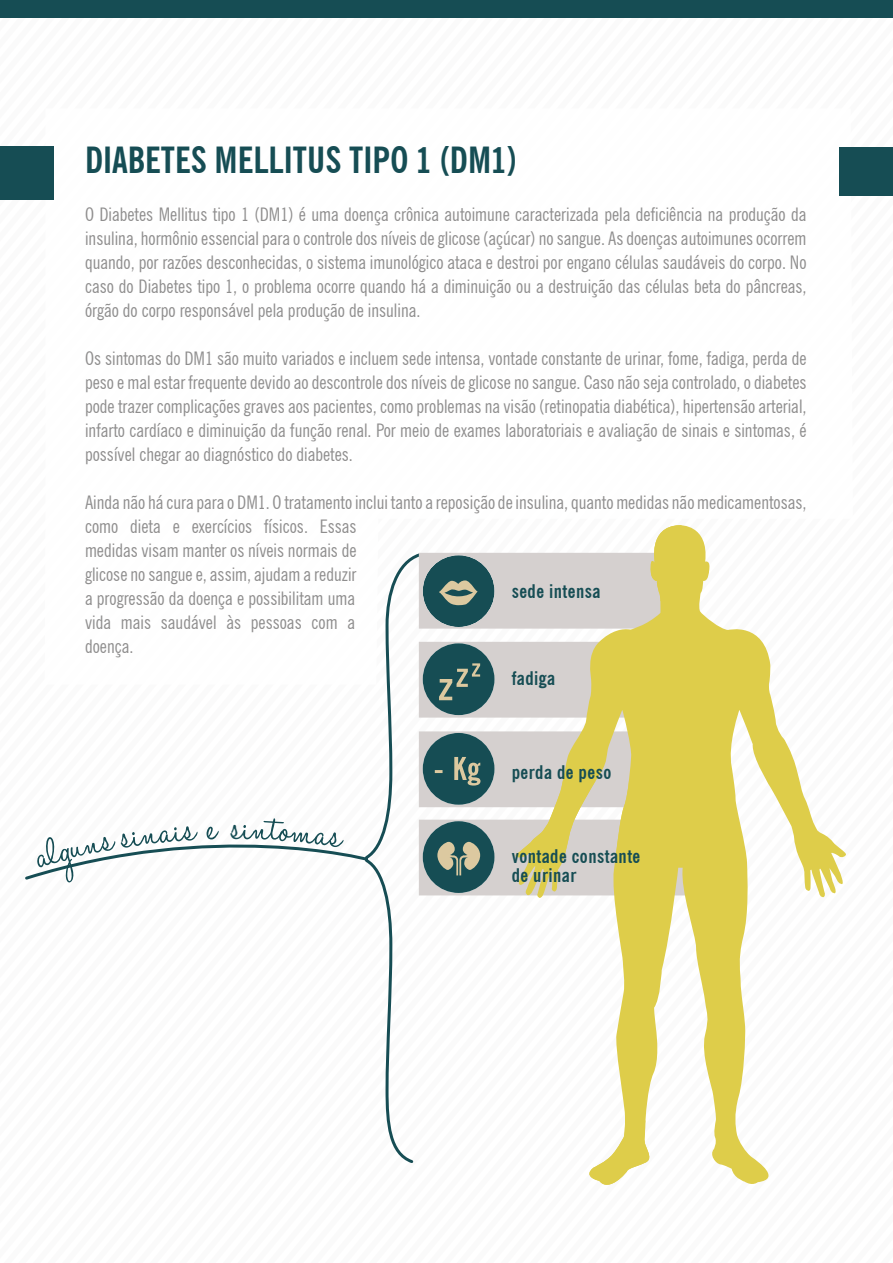
<style>
.page{position:relative;width:893px;height:1263px;background:#fff}
.page>*{position:absolute;margin:0;border:0;box-sizing:border-box;transform-origin:0 0}
.t1{font:49.5px "Halo Handletter";color:#164d54}
.t2{font:700 condensed 36px "News Gothic BT";color:#164d54}
.t3{font:condensed 18.75px/24px "News Gothic BT";color:#8f8e8e;text-align:justify}
.t4{font:700 condensed 18.75px/19.5px "News Gothic BT";letter-spacing:.025em;color:#164d54}
</style>
<div class="page">
<div style="left:0;top:0;width:893px;height:17px;background:#164d54"></div>
<div style="left:0;top:147px;width:53px;height:53px;background:#164d54"></div>
<div style="left:840px;top:147px;width:53px;height:49px;background:#164d54"></div>
<svg style="left:25px;top:525px;width:821px;height:660px"></svg>
<h2 class="t2" style="left:85px;top:138px;width:434px">DIABETES MELLITUS TIPO 1 (DM1)</h2>
<p class="t3" style="left:85px;top:202px;width:723px">O Diabetes Mellitus tipo 1 (DM1) é uma doença crônica autoimune caracterizada pela deficiência na produção da insulina, hormônio essencial para o controle dos níveis de glicose (açúcar) no sangue. As doenças autoimunes ocorrem quando, por razões desconhecidas, o sistema imunológico ataca e destroi por engano células saudáveis do corpo. No caso do Diabetes tipo 1, o problema ocorre quando há a diminuição ou a destruição das células beta do pâncreas, órgão do corpo responsável pela produção de insulina.</p>
<p class="t3" style="left:85px;top:346px;width:723px">Os sintomas do DM1 são muito variados e incluem sede intensa, vontade constante de urinar, fome, fadiga, perda de peso e mal estar frequente devido ao descontrole dos níveis de glicose no sangue. Caso não seja controlado, o diabetes pode trazer complicações graves aos pacientes, como problemas na visão (retinopatia diabética), hipertensão arterial, infarto cardíaco e diminuição da função renal. Por meio de exames laboratoriais e avaliação de sinais e sintomas, é possível chegar ao diagnóstico do diabetes.</p>
<p class="t3" style="left:85px;top:490px;width:723px;text-align:left">Ainda não há cura para o DM1. O tratamento inclui tanto a reposição de insulina, quanto medidas não medicamentosas, como dieta e exercícios físicos. Essas<br>medidas visam manter os níveis normais de<br>glicose no sangue e, assim, ajudam a reduzir<br>a progressão da doença e possibilitam uma<br>vida mais saudável às pessoas com a<br>doença.</p>
<p class="t4" style="left:512px;top:581px;width:90px">sede intensa</p>
<p class="t4" style="left:512px;top:668px;width:45px">fadiga</p>
<h1 class="t1" style="left:231px;top:800px;width:13px">s</h1>
<p class="t4" style="left:512px;top:762px;width:101px">perda de peso</p>
<p class="t4" style="left:512px;top:846px;width:130px">vontade constante de urinar</p>
</div>
